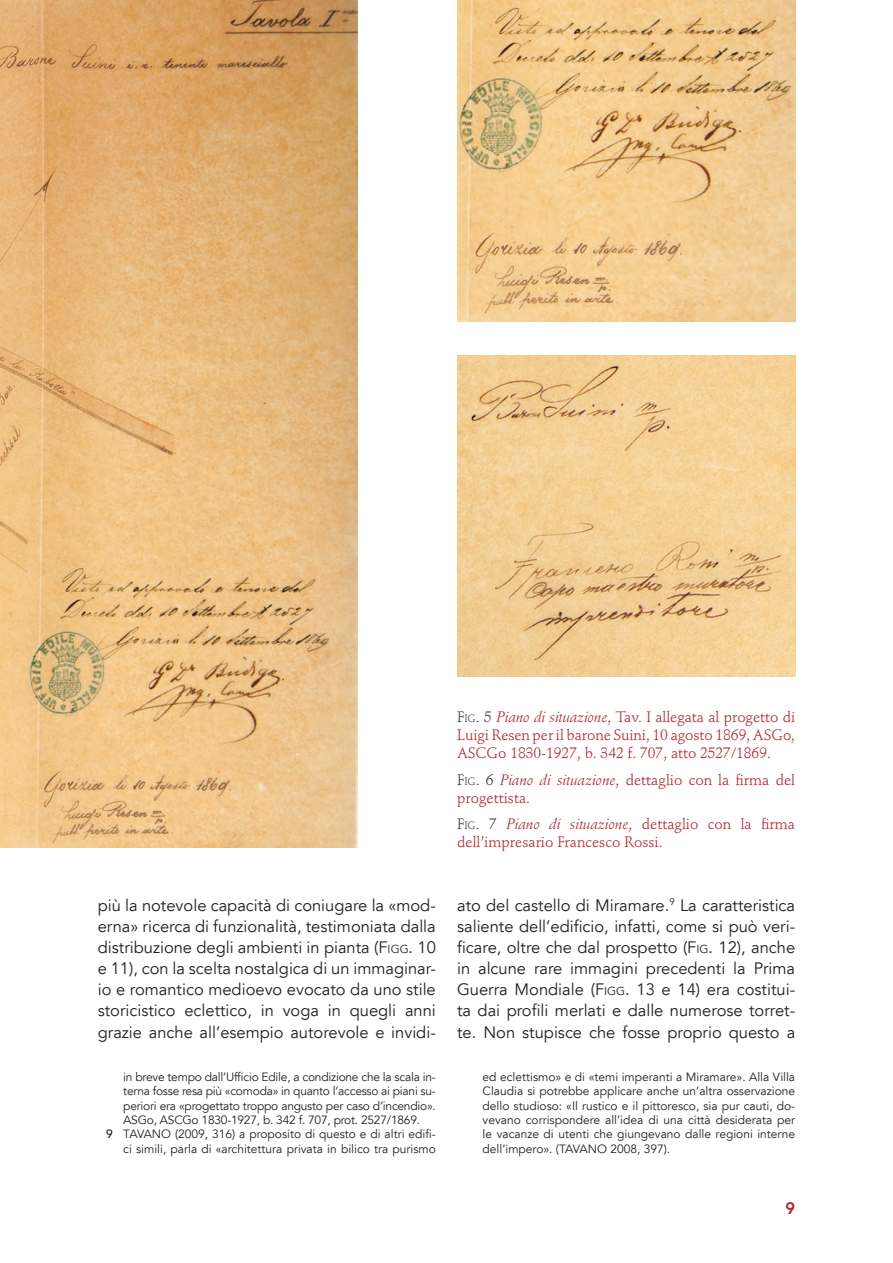
<style>
.page{position:relative;width:893px;height:1263px;background:#fff}
.page>*{position:absolute;margin:0;border:0;box-sizing:border-box;transform-origin:0 0}
.IL_NOSTRI_BORC_-_tes{font:16.5px/21.1px "Avenir LT";color:#231f20;text-align:justify}
.t1{font:800 16.5px "Avenir LT";color:#b02a2f}
.IL_NOSTRI_BORC_-_did{font:15px/18px "Stempel Schneidler Std";color:#b02a2f}
.IL_NOSTRI_BORC_-_not{font:12px/14.4px "Avenir LT";color:#231f20;text-align:justify}
.s1{color:#3e3e3f}
.s2{font-size:10.5px;color:#3e3e3f}
.s3{font-style:italic}
.s4{font-style:inherit}
.s5{font-size:11.55px}
.s6{font-weight:500}
</style>
<div class="page">
<img style="left:0;top:0;width:357px;height:847px">
<img style="left:457px;top:355px;width:338px;height:322px">
<img style="left:457px;top:0;width:338px;height:321px">
<p class="IL_NOSTRI_BORC_-_did" style="left:457px;top:708px;width:340px;text-align:justify"><span class="s1">F</span><span class="s2">ig</span><span class="s1">. 5</span> <span class="s3">Piano di situazione</span>, Tav. I allegata al progetto di Luigi Resen per il barone Suini, 10 agosto 1869, ASGo, ASCGo 1830-1927, b. 342 f. 707, atto 2527/1869.</p>
<p class="IL_NOSTRI_BORC_-_did" style="left:457px;top:771px;width:340px"><span class="s1">F</span><span class="s2">ig</span><span class="s1">. 6</span> <span class="s3">Piano di situazione</span>, dettaglio con la firma del progettista.</p>
<p class="IL_NOSTRI_BORC_-_did" style="left:457px;top:815px;width:340px"><span class="s1">F</span><span class="s2">ig</span><span class="s1">. 7</span> <span class="s3">Piano di situazione</span>, dettaglio con la firma dell’impresario Francesco Rossi.</p>
<p class="IL_NOSTRI_BORC_-_tes" style="left:98px;top:895px;width:340px">più la notevole capacità di coniugare la «mod&shy;erna» ricerca di funzionalità, testimoniata dalla distribuzione degli ambienti in pianta (<span class="s4">F</span><span class="s5">igg</span><span class="s4">. 10 </span>e <span class="s4">11)</span>, con la scelta nostalgica di un immaginar&shy;io e romantico medioevo evocato da uno stile storicistico eclettico, in voga in quegli anni grazie anche all’esempio autorevole e invidi-</p>
<p class="IL_NOSTRI_BORC_-_tes" style="left:457px;top:895px;width:340px">ato del castello di Miramare.<sup>9</sup> La caratteristica saliente dell’edificio, infatti, come si può veri&shy;ficare, oltre che dal prospetto (<span class="s4">F</span><span class="s5">ig</span><span class="s4">. 12)</span>, anche in alcune rare immagini precedenti la Prima Guerra Mondiale (<span class="s4">F</span><span class="s5">igg</span><span class="s4">. 13</span> e <span class="s4">14)</span> era costitui&shy;ta dai profili merlati e dalle numerose torret&shy;te. Non stupisce che fosse proprio questo a</p>
<p class="IL_NOSTRI_BORC_-_not" style="left:123px;top:1070px;width:314px">in breve tempo dall’Ufficio Edile, a condizione che la scala in&shy;terna fosse resa più «comoda» in quanto l’accesso ai piani su&shy;periori era «progettato troppo angusto per caso d’incendio».<br>ASGo, ASCGo 1830-1927, b. 342 f. 707, prot. 2527/1869.</p>
<p class="IL_NOSTRI_BORC_-_not" style="left:106px;top:1127px;width:331px;text-align:right"><span class="s6">9</span> TAVANO (2009, 316) a proposito di questo e di altri edifi&shy;ci simili, parla di «architettura privata in bilico tra purismo</p>
<p class="IL_NOSTRI_BORC_-_not" style="left:483px;top:1070px;width:314px">ed eclettismo» e di «temi imperanti a Miramare». Alla Villa Claudia si potrebbe applicare anche un’altra osservazione dello studioso: «Il rustico e il pittoresco, sia pur cauti, do&shy;vevano corrispondere all’idea di una città desiderata per le vacanze di utenti che giungevano dalle regioni interne dell’impero». (TAVANO 2008, 397).</p>
<h1 class="t1" style="left:785px;top:1198px;width:11px">9</h1>
</div>
